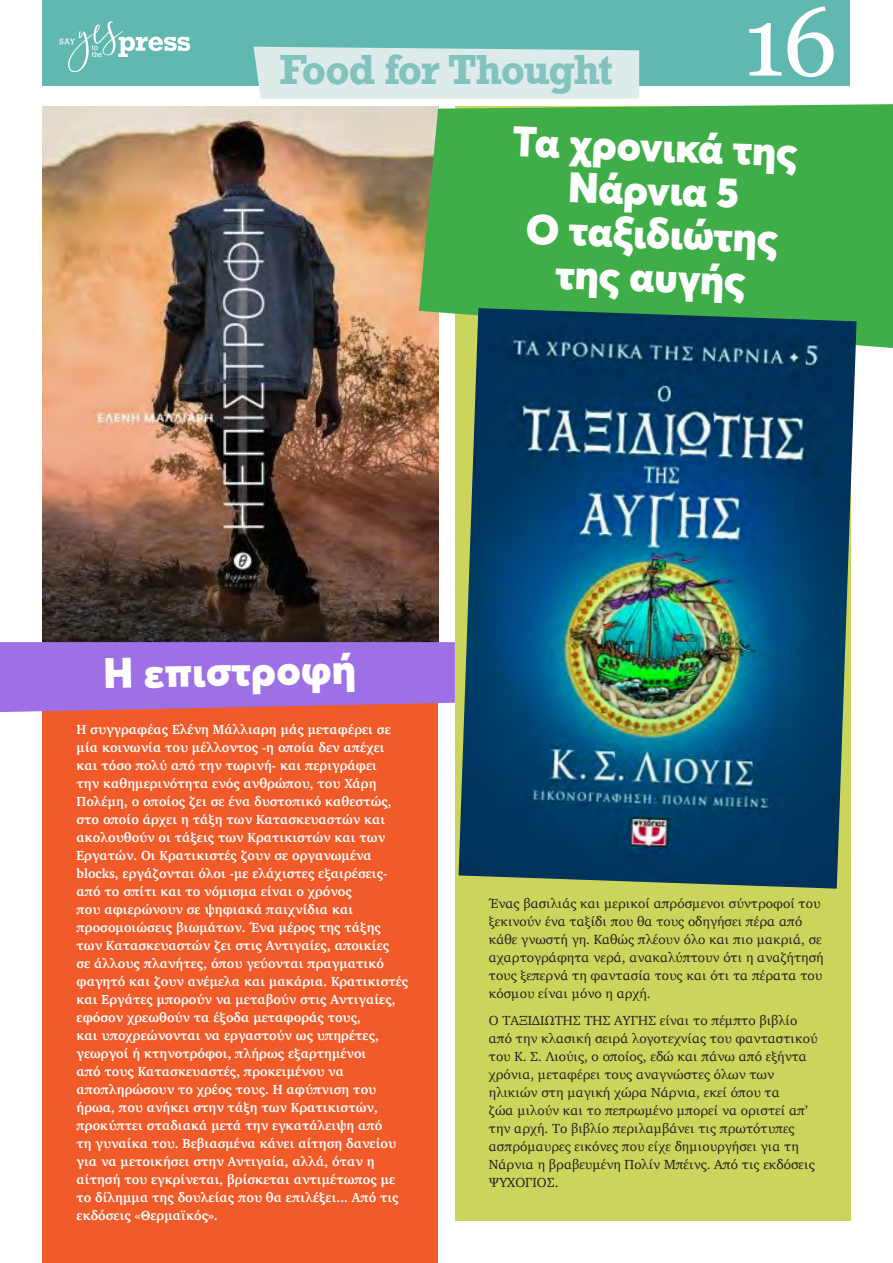
<style>
.page{position:relative;width:893px;height:1263px;background:#fff}
.page>*{position:absolute;margin:0;border:0;box-sizing:border-box;transform-origin:0 0}
.t1{font:97.5px "Georgia";color:#fff}
.t2{font:900 42px/43.5px "Averta";color:#fff;text-align:center}
.t3{font:700 39.6px "Rockwell";letter-spacing:-.035em;color:#82c3bd}
.t4{font:700 13.5px/18px "Charter";letter-spacing:.005em;color:#fff;scale:.96 1}
.t5{font:13.5px/18px "Charter";color:#231f20}
</style>
<div class="page">
<div style="left:43px;top:106px;width:395px;height:1157px;background:#f15a29"></div>
<img style="left:43px;top:106px;width:396px;height:536px">
<div style="left:43px;top:0;width:807px;height:85px;background:#61b8b0"></div>
<svg style="left:60px;top:21px;width:130px;height:51px"></svg>
<div style="left:254px;top:47px;width:385px;height:52px;background:#ddecea"></div>
<div style="left:455px;top:106px;width:395px;height:1114px;background:#cbd45b"></div>
<svg style="left:0;top:642px;width:455px;height:70px;background:#a36fda"></svg>
<div style="left:419px;top:104px;width:474px;height:244px;background:#3fae49"></div>
<img style="left:459px;top:308px;width:398px;height:581px">
<h3 class="t3" style="left:280px;top:44px;width:335px">Food for Thought</h3>
<h1 class="t1" style="left:743px;top:-29px;width:96px">16</h1>
<h2 class="t2" style="left:513px;top:119px;width:287px;rotate:2deg">Τα χρονικά της<br>Νάρνια 5<br>Ο ταξιδιώτης της αυγής</h2>
<h2 class="t2" style="left:103px;top:651px;width:254px;rotate:-1deg">Η επιστροφή</h2>
<p class="t4" style="left:77px;top:720px;width:347px">Η συγγραφέας Ελένη Μάλλιαρη μάς μεταφέρει σε μία κοινωνία του μέλλοντος -η οποία δεν απέχει και τόσο πολύ από την τωρινή- και περιγράφει<br>την καθημερινότητα ενός ανθρώπου, του Χάρη Πολέμη, ο οποίος ζει σε ένα δυστοπικό καθεστώς, στο οποίο άρχει η τάξη των Κατασκευαστών και ακολουθούν οι τάξεις των Κρατικιστών και των Εργατών. Οι Κρατικιστές ζουν σε οργανωμένα blocks, εργάζονται όλοι -με ελάχιστες εξαιρέσεις&shy;από το σπίτι και το νόμισμα είναι ο χρόνος<br>που αφιερώνουν σε ψηφιακά παιχνίδια και προσομοιώσεις βιωμάτων. Ένα μέρος της τάξης των Κατασκευαστών ζει στις Αντιγαίες, αποικίες<br>σε άλλους πλανήτες, όπου γεύονται πραγματικό φαγητό και ζουν ανέμελα και μακάρια. Κρατικιστές και Εργάτες μπορούν να μεταβούν στις Αντιγαίες, εφόσον χρεωθούν τα έξοδα μεταφοράς τους,<br>και υποχρεώνονται να εργαστούν ως υπηρέτες, γεωργοί ή κτηνοτρόφοι, πλήρως εξαρτημένοι<br>από τους Κατασκευαστές, προκειμένου να αποπληρώσουν το χρέος τους. Η αφύπνιση του ήρωα, που ανήκει στην τάξη των Κρατικιστών, προκύπτει σταδιακά μετά την εγκατάλειψη από<br>τη γυναίκα του. Βεβιασμένα κάνει αίτηση δανείου για να μετοικήσει στην Αντιγαία, αλλά, όταν η αίτησή του εγκρίνεται, βρίσκεται αντιμέτωπος με το δίλημμα της δουλείας που θα επιλέξει... Από τις εκδόσεις «Θερμαϊκός».</p>
<p class="t5" style="left:489px;top:894px;width:336px">Ένας βασιλιάς και μερικοί απρόσμενοι σύντροφοί του ξεκινούν ένα ταξίδι που θα τους οδηγήσει πέρα από κάθε γνωστή γη. Καθώς πλέουν όλο και πιο μακριά, σε αχαρτογράφητα νερά, ανακαλύπτουν ότι η αναζήτησή τους ξεπερνά τη φαντασία τους και ότι τα πέρατα του κόσμου είναι μόνο η αρχή.</p>
<p class="t5" style="left:489px;top:1011px;width:330px">Ο ΤΑΞΙΔΙΩΤΗΣ ΤΗΣ ΑΥΓΗΣ είναι το πέμπτο βιβλίο από την κλασική σειρά λογοτεχνίας του φανταστικού του Κ. Σ. Λιούις, ο οποίος, εδώ και πάνω από εξήντα χρόνια, μεταφέρει τους αναγνώστες όλων των ηλικιών στη μαγική χώρα Νάρνια, εκεί όπου τα<br>ζώα μιλούν και το πεπρωμένο μπορεί να οριστεί απ’ την αρχή. Το βιβλίο περιλαμβάνει τις πρωτότυπες ασπρόμαυρες εικόνες που είχε δημιουργήσει για τη Νάρνια η βραβευμένη Πολίν Μπέινς. Από τις εκδόσεις ΨΥΧΟΓΙΟΣ.</p>
</div>
